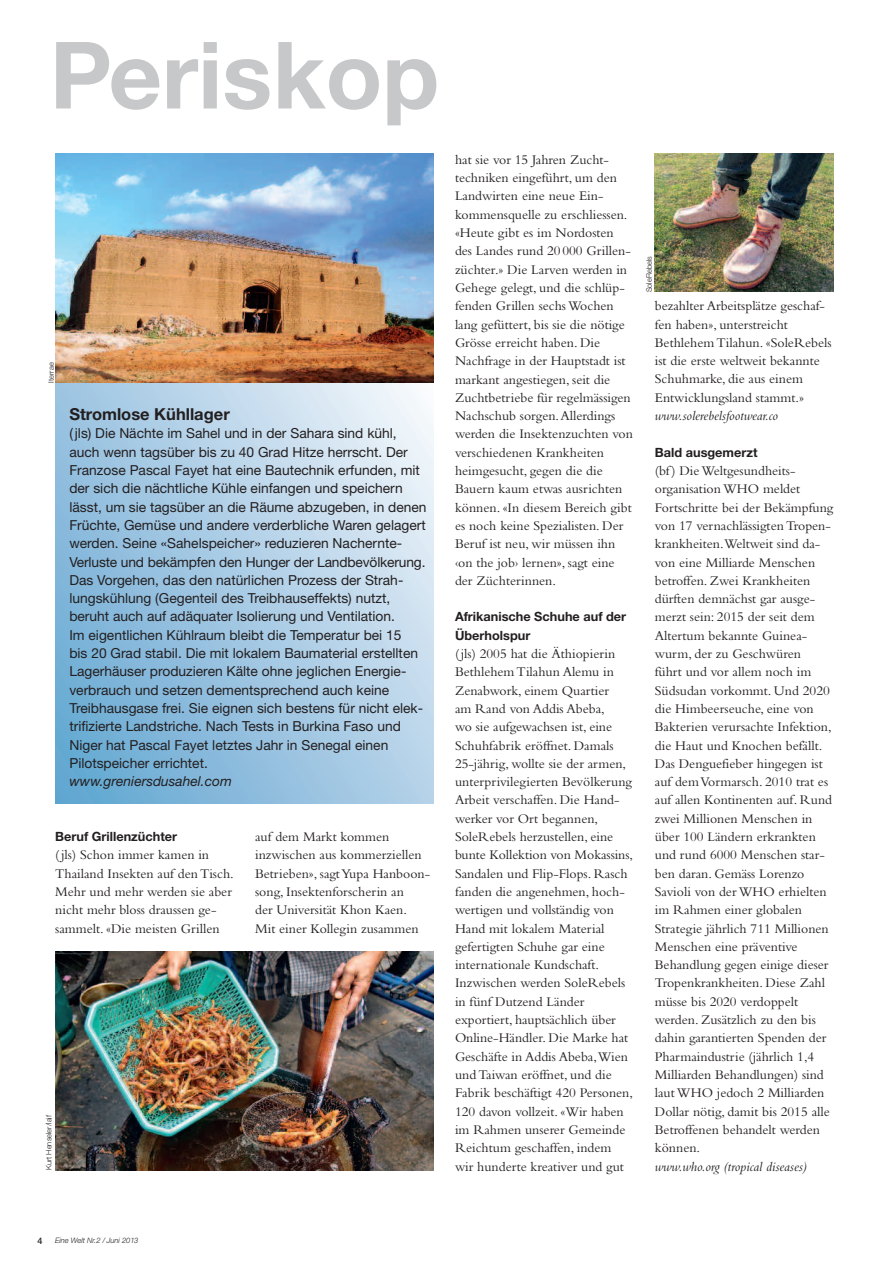
<style>
.page{position:relative;width:893px;height:1263px;background:#fff}
.page>*{position:absolute;margin:0;border:0;box-sizing:border-box;transform-origin:0 0}
.t1{font:700 93px "Helvetica Neue";color:#c7c8ca}
.t2{font:700 16.5px "Helvetica Neue";color:#231f20}
.t3{font:13.8px/18.3px "Bembo";color:#231f20}
.t4{font:13.8px/18.3px "Helvetica Neue";color:#231f20}
.t5{font:italic 13.8px "Bembo";color:#231f20}
.t6{font:italic 13.8px "Helvetica Neue";color:#231f20}
.t7{font:700 12.75px/18.3px "Helvetica Neue";color:#231f20}
.t8{font:500 9px "Helvetica Neue";color:#231f20}
.t9{font:300 7.5px "Helvetica Neue";color:#231f20}
.t10{font:italic 300 7.5px "Helvetica Neue";color:#231f20}
</style>
<div class="page">
<img style="left:55px;top:154px;width:379px;height:229px">
<img style="left:55px;top:951px;width:379px;height:219px">
<img style="left:655px;top:154px;width:178px;height:138px">
<svg style="left:55px;top:383px;width:379px;height:421px;background:#a9cce5"></svg>
<h1 class="t1" style="left:50px;top:42px;width:391px">Periskop</h1>
<p class="t9" style="left:49px;top:383px;width:22px;rotate:-90deg">Iterrae</p>
<p class="t2" style="left:69px;top:408px;width:162px">Stromlose Kühllager</p>
<p class="t4" style="left:69px;top:426px;width:359px">( jls) Die Nächte im Sahel und in der Sahara sind kühl, auch wenn tagsüber bis zu 40 Grad Hitze herrscht. Der Franzose Pascal Fayet hat eine Bautechnik erfunden, mit der sich die nächtliche Kühle einfangen und speichern lässt, um sie tagsüber an die Räume abzugeben, in denen Früchte, Gemüse und andere verderbliche Waren gelagert werden. Seine «Sahelspeicher» reduzieren Nachernte-Verluste und bekämpfen den Hunger der Landbevölkerung.<br>Das Vorgehen, das den natürlichen Prozess der Strah&shy;lungskühlung (Gegenteil des Treibhauseffekts) nutzt, beruht auch auf adäquater Isolierung und Ventilation.<br>Im eigentlichen Kühlraum bleibt die Temperatur bei 15<br>bis 20 Grad stabil. Die mit lokalem Baumaterial erstellten Lagerhäuser produzieren Kälte ohne jeglichen Energie&shy;verbrauch und setzen dementsprechend auch keine Treibhausgase frei. Sie eignen sich bestens für nicht elek&shy;trifizierte Landstriche. Nach Tests in Burkina Faso und Niger hat Pascal Fayet letztes Jahr in Senegal einen Pilotspeicher errichtet.</p>
<p class="t6" style="left:69px;top:776px;width:164px">www.greniersdusahel.com</p>
<p class="t7" style="left:55px;top:828px;width:123px">Beruf Grillenzüchter</p>
<p class="t3" style="left:55px;top:847px;width:180px">(jls) Schon immer kamen in<br>Thailand Insekten auf denTisch.<br>Mehr und mehr werden sie aber nicht mehr bloss draussen ge&shy;sammelt. «Die meisten Grillen</p>
<p class="t3" style="left:255px;top:829px;width:177px">auf dem Markt kommen inzwischen aus kommerziellen<br>Betrieben», sagtYupa Hanboon&shy;song, Insektenforscherin an<br>der Universität Khon Kaen.<br>Mit einer Kollegin zusammen</p>
<p class="t9" style="left:46px;top:1170px;width:56px;rotate:-90deg">Kurt Henseler/laif</p>
<p class="t3" style="left:455px;top:152px;width:179px">hat sie vor 15 Jahren Zucht&shy;techniken eingeführt, um den<br>Landwirten eine neue Ein&shy;kommensquelle zu erschliessen. «Heute gibt es im Nordosten des Landes rund 20000 Grillen&shy;züchter.» Die Larven werden in<br>Gehege gelegt, und die schlüp&shy;fenden Grillen sechsWochen lang gefüttert, bis sie die nötige<br>Grösse erreicht haben. Die<br>Nachfrage in der Hauptstadt ist markant angestiegen, seit die<br>Zuchtbetriebe für regelmässigen<br>Nachschub sorgen.Allerdings werden die Insektenzuchten von verschiedenen Krankheiten heimgesucht, gegen die die<br>Bauern kaum etwas ausrichten können. «In diesem Bereich gibt es noch keine Spezialisten. Der<br>Beruf ist neu, wir müssen ihn ‹on the job› lernen», sagt eine der Züchterinnen.</p>
<p class="t7" style="left:455px;top:609px;width:173px">Afrikanische Schuhe auf der<br>Überholspur</p>
<p class="t3" style="left:455px;top:646px;width:180px">(jls) 2005 hat die Äthiopierin<br>BethlehemTilahun Alemu in<br>Zenabwork, einem Quartier<br>am Rand von Addis Abeba,<br>wo sie aufgewachsen ist, eine<br>Schuhfabrik eröffnet. Damals<br>25-jährig, wollte sie der armen, unterprivilegierten Bevölkerung<br>Arbeit verschaffen. Die Hand&shy;werker vor Ort begannen,<br>SoleRebels herzustellen, eine bunte Kollektion von Mokassins,<br>Sandalen und Flip-Flops. Rasch fanden die angenehmen, hoch&shy;wertigen und vollständig von<br>Hand mit lokalem Material gefertigten Schuhe gar eine internationale Kundschaft.<br>Inzwischen werden SoleRebels in fünf Dutzend Länder exportiert, hauptsächlich über<br>Online-Händler. Die Marke hat<br>Geschäfte in Addis Abeba,Wien undTaiwan eröffnet, und die<br>Fabrik beschäftigt 420 Personen,<br>120 davon vollzeit. «Wir haben im Rahmen unserer Gemeinde<br>Reichtum geschaffen, indem wir hunderte kreativer und gut</p>
<p class="t9" style="left:646px;top:292px;width:38px;rotate:-90deg">SoleRebels</p>
<p class="t3" style="left:655px;top:298px;width:178px">bezahlter Arbeitsplätze geschaf&shy;fen haben», unterstreicht<br>BethlehemTilahun. «SoleRebels ist die erste weltweit bekannte<br>Schuhmarke, die aus einem<br>Entwicklungsland stammt.»</p>
<p class="t5" style="left:655px;top:411px;width:125px">www.solerebelsfootwear.co</p>
<p class="t7" style="left:655px;top:444px;width:104px">Bald ausgemerzt</p>
<p class="t3" style="left:655px;top:463px;width:180px">(bf) DieWeltgesundheits&shy;organisationWHO meldet<br>Fortschritte bei der Bekämpfung von 17 vernachlässigtenTropen&shy;krankheiten.Weltweit sind da&shy;von eine Milliarde Menschen betroffen. Zwei Krankheiten dürften demnächst gar ausge&shy;merzt sein: 2015 der seit dem<br>Altertum bekannte Guinea&shy;wurm, der zu Geschwüren<br>führt und vor allem noch im<br>Südsudan vorkommt. Und 2020 die Himbeerseuche, eine von<br>Bakterien verursachte Infektion, die Haut und Knochen befällt.<br>Das Denguefieber hingegen ist auf demVormarsch. 2010 trat es auf allen Kontinenten auf. Rund zwei Millionen Menschen in über 100 Ländern erkrankten und rund 6000 Menschen star&shy;ben daran. Gemäss Lorenzo<br>Savioli von derWHO erhielten im Rahmen einer globalen<br>Strategie jährlich 711 Millionen<br>Menschen eine präventive<br>Behandlung gegen einige dieser<br>Tropenkrankheiten. Diese Zahl müsse bis 2020 verdoppelt werden. Zusätzlich zu den bis dahin garantierten Spenden der<br>Pharmaindustrie (jährlich 1,4<br>Milliarden Behandlungen) sind lautWHO jedoch 2 Milliarden<br>Dollar nötig, damit bis 2015 alle<br>Betroffenen behandelt werden können.</p>
<p class="t5" style="left:655px;top:1161px;width:153px">www.who.org (tropical diseases)</p>
<p class="t8" style="left:38px;top:1237px;width:7px">4</p>
<p class="t10" style="left:55px;top:1238px;width:85px">Eine Welt Nr.2 / Juni 2013</p>
</div>
